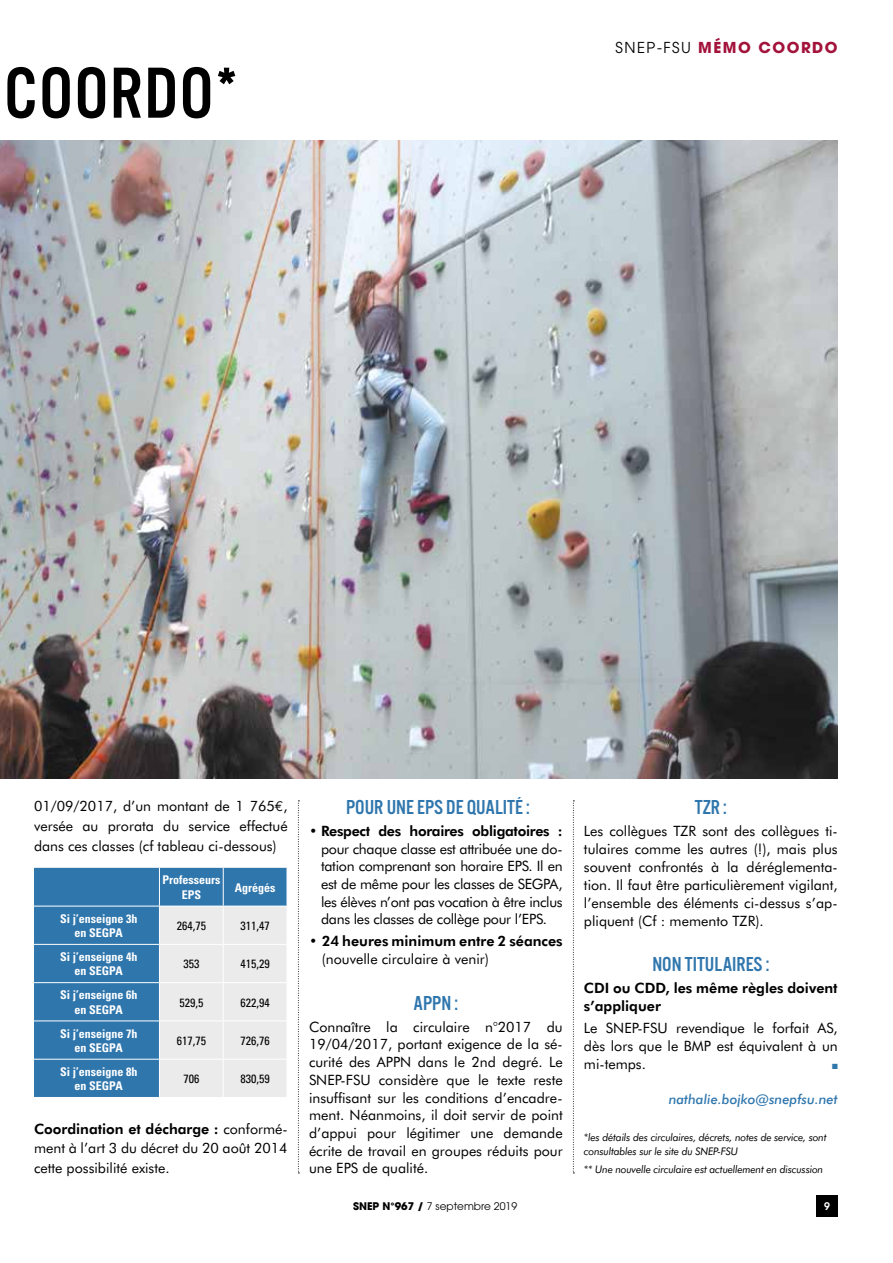
<style>
.page{position:relative;width:893px;height:1263px;background:#fff}
.page>*{position:absolute;margin:0;border:0;box-sizing:border-box;transform-origin:0 0}
.t1{font:75px "Alternate Gothic Std No 3";letter-spacing:.02em;color:#000}
.t2{font:21px "Alternate Gothic Std No 3";color:#2f76ad}
.t3{font:700 15px "Avant Garde";letter-spacing:.1em;color:#a3123b}
.t4{font:14.25px/17.7px "Futura BT";color:#000;text-align:justify}
.t5{font:800 14.25px/18px "Futura BT";color:#000}
.t6{font:italic 500 13.5px "Futura BT";color:#2f76ad}
.t7{font:700 condensed 12px/14.4px "Univers";color:#fff;text-align:center}
.t8{font:condensed 12px "Univers";color:#000}
.t9{font:italic 10.5px/14.2px "Futura BT";letter-spacing:-.02em;color:#000}
.t10{font:10.5px "Avant Garde";color:#000}
.t11{font:600 10.5px "Avant Garde";color:#fff}
.t12{font:7.5px "Zapf Dingbats ITC";color:#2f76ad}
.s1{font-weight:400;color:#000}
.s2{font-family:"Euro Mono"}
.s3{font-weight:800}
.s4{font-weight:700}
</style>
<div class="page">
<div style="left:816px;top:1195px;width:22px;height:21px;background:#000"></div>
<svg style="left:298px;top:800px;width:1px;height:373px"></svg>
<svg style="left:573px;top:800px;width:1px;height:373px"></svg>
<img style="left:0;top:140px;width:838px;height:639px">
<div style="left:34px;top:868px;width:253px;height:229px;background:#2f76ad"></div>
<div style="left:160px;top:907px;width:127px;height:190px;background:#ebebeb"></div>
<hr style="left:159px;top:868px;width:1px;height:38px;background:#fff">
<hr style="left:223px;top:868px;width:1px;height:38px;background:#fff">
<hr style="left:34px;top:906px;width:125px;height:1px;background:#fff">
<hr style="left:159px;top:906px;width:64px;height:1px;background:#fff">
<hr style="left:159px;top:906px;width:1px;height:38px;background:#fff">
<hr style="left:223px;top:906px;width:64px;height:1px;background:#fff">
<hr style="left:223px;top:906px;width:1px;height:38px;background:#fff">
<hr style="left:34px;top:944px;width:125px;height:1px;background:#fff">
<hr style="left:159px;top:944px;width:64px;height:1px;background:#fff">
<hr style="left:159px;top:945px;width:1px;height:37px;background:#fff">
<hr style="left:223px;top:944px;width:64px;height:1px;background:#fff">
<hr style="left:223px;top:945px;width:1px;height:37px;background:#fff">
<hr style="left:34px;top:982px;width:125px;height:1px;background:#fff">
<hr style="left:159px;top:982px;width:64px;height:1px;background:#fff">
<hr style="left:159px;top:983px;width:1px;height:37px;background:#fff">
<hr style="left:223px;top:982px;width:64px;height:1px;background:#fff">
<hr style="left:223px;top:983px;width:1px;height:37px;background:#fff">
<hr style="left:34px;top:1020px;width:125px;height:1px;background:#fff">
<hr style="left:159px;top:1020px;width:64px;height:1px;background:#fff">
<hr style="left:159px;top:1021px;width:1px;height:38px;background:#fff">
<hr style="left:223px;top:1020px;width:64px;height:1px;background:#fff">
<hr style="left:223px;top:1021px;width:1px;height:38px;background:#fff">
<hr style="left:34px;top:1059px;width:125px;height:1px;background:#fff">
<hr style="left:159px;top:1059px;width:64px;height:1px;background:#fff">
<hr style="left:159px;top:1059px;width:1px;height:38px;background:#fff">
<hr style="left:223px;top:1059px;width:64px;height:1px;background:#fff">
<hr style="left:223px;top:1059px;width:1px;height:38px;background:#fff">
<h1 class="t1" style="left:4px;top:55px;width:235px">COORDO*</h1>
<p class="t3" style="left:615px;top:38px;width:224px"><span class="s1">SNEP-FSU</span> MÉMO COORDO</p>
<p class="t4" style="left:34px;top:796px;width:255px;line-height:20px">01/09/2017, d’un montant de 1 765<span class="s2">€</span>, versée au prorata du service effectué dans ces classes (cf tableau ci-dessous)</p>
<p class="t7" style="left:162px;top:873px;width:59px">Professeurs<br>EPS</p>
<p class="t7" style="left:235px;top:880px;width:42px">Agrégés</p>
<p class="t7" style="left:60px;top:911px;width:79px">Si j’enseigne 3h en SEGPA</p>
<p class="t8" style="left:177px;top:918px;width:31px">264,75</p>
<p class="t8" style="left:240px;top:918px;width:31px">311,47</p>
<p class="t7" style="left:60px;top:949px;width:79px">Si j’enseigne 4h en SEGPA</p>
<p class="t8" style="left:183px;top:956px;width:17px">353</p>
<p class="t8" style="left:240px;top:956px;width:31px">415,29</p>
<p class="t7" style="left:60px;top:988px;width:79px">Si j’enseigne 6h en SEGPA</p>
<p class="t8" style="left:179px;top:995px;width:25px">529,5</p>
<p class="t8" style="left:240px;top:995px;width:31px">622,94</p>
<p class="t7" style="left:60px;top:1026px;width:79px">Si j’enseigne 7h en SEGPA</p>
<p class="t8" style="left:177px;top:1033px;width:31px">617,75</p>
<p class="t8" style="left:240px;top:1033px;width:31px">726,76</p>
<p class="t7" style="left:60px;top:1064px;width:79px">Si j’enseigne 8h en SEGPA</p>
<p class="t8" style="left:183px;top:1071px;width:17px">706</p>
<p class="t8" style="left:240px;top:1071px;width:31px">830,59</p>
<p class="t4" style="left:34px;top:1118px;width:255px;line-height:20px"><span class="s3">Coordination et décharge :</span> conformé&shy;ment à l’art 3 du décret du 20 août 2014 cette possibilité existe.</p>
<h2 class="t2" style="left:346px;top:796px;width:185px">POUR UNE EPS DE QUALITÉ :</h2>
<p class="t4" style="left:321px;top:822px;width:243px;text-indent:-12px">• <span class="s3">Respect des horaires obligatoires : </span>pour chaque classe est attribuée une do&shy;tation comprenant son horaire EPS. Il en est de même pour les classes de SEGPA, les élèves n’ont pas vocation à être inclus dans les classes de collège pour l’EPS.</p>
<p class="t5" style="left:309px;top:932px;width:255px">• 24 heures minimum entre 2 séances</p>
<p class="t4" style="left:322px;top:950px;width:169px">(nouvelle circulaire à venir)</p>
<h2 class="t2" style="left:414px;top:992px;width:46px">APPN :</h2>
<p class="t4" style="left:309px;top:1018px;width:255px">Connaître la circulaire n°2017 du 19/04/2017, portant exigence de la sé&shy;curité des APPN dans le 2nd degré. Le SNEP-FSU considère que le texte reste insuffisant sur les conditions d’encadre&shy;ment. Néanmoins, il doit servir de point d’appui pour légitimer une demande écrite de travail en groupes réduits pour une EPS de qualité.</p>
<h2 class="t2" style="left:695px;top:796px;width:34px">TZR :</h2>
<p class="t4" style="left:584px;top:822px;width:255px">Les collègues TZR sont des collègues ti&shy;tulaires comme les autres (!), mais plus souvent confrontés à la déréglementa&shy;tion. Il faut être particulièrement vigilant, l’ensemble des éléments ci-dessus s’ap&shy;pliquent (Cf : memento TZR).</p>
<h2 class="t2" style="left:652px;top:953px;width:118px">NON TITULAIRES :</h2>
<p class="t5" style="left:584px;top:979px;width:255px">CDI ou CDD, les même règles doivent s’appliquer</p>
<p class="t4" style="left:584px;top:1019px;width:255px">Le SNEP-FSU revendique le forfait AS, dès lors que le BMP est équivalent à un mi-temps.</p>
<p class="t12" style="left:832px;top:1063px;width:7px">■</p>
<p class="t6" style="left:669px;top:1090px;width:170px">nathalie.bojko@snepfsu.net</p>
<p class="t9" style="left:584px;top:1129px;width:244px">*les détails des circulaires, décrets, notes de service, sont consultables sur le site du SNEP-FSU</p>
<p class="t9" style="left:584px;top:1162px;width:241px">** Une nouvelle circulaire est actuellement en discussion</p>
<p class="t10" style="left:353px;top:1200px;width:166px"><span class="s4">SNEP N°967 /</span> 7 septembre 2019</p>
<p class="t11" style="left:824px;top:1199px;width:7px">9</p>
</div>
